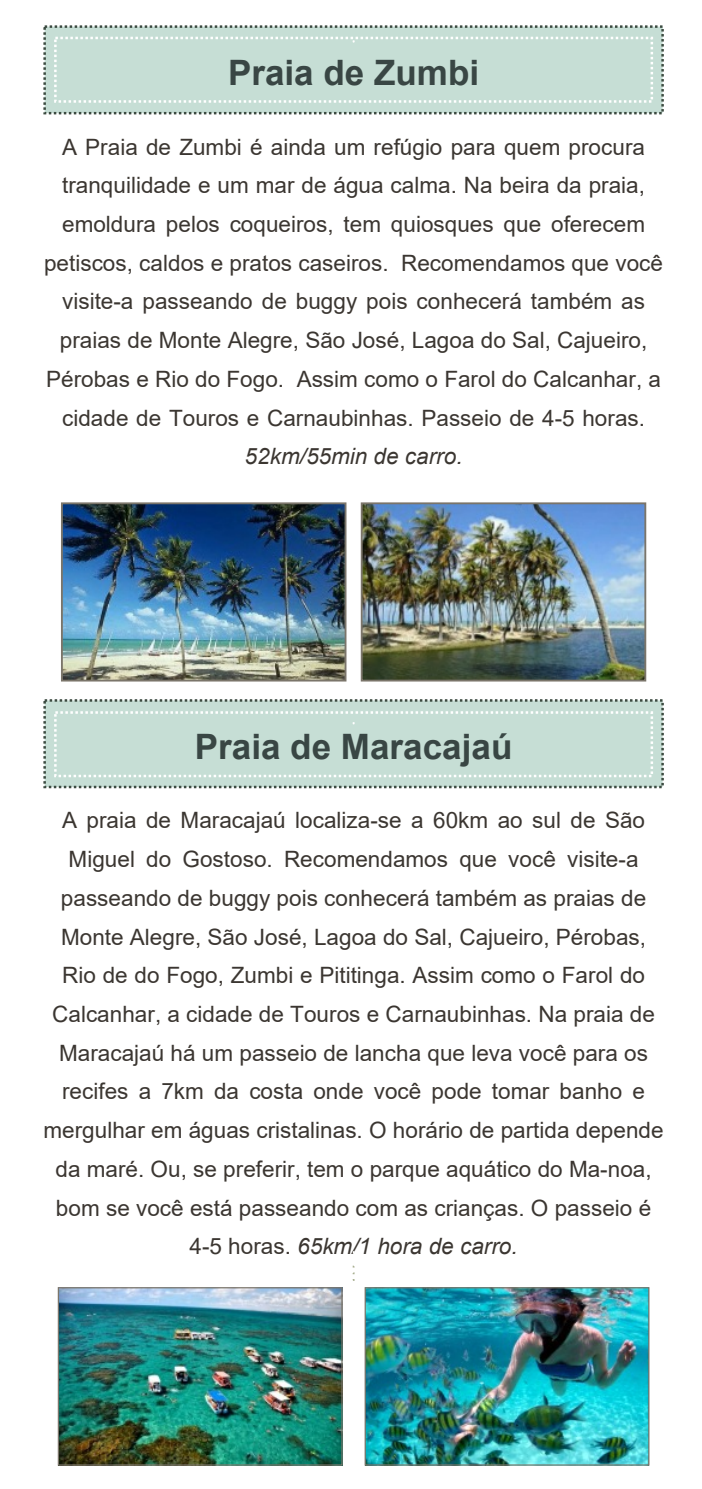
<style>
.page{position:relative;width:702px;height:1489px;background:#fff}
.page>*{position:absolute;margin:0;border:0;box-sizing:border-box;transform-origin:0 0}
.t1{font:700 35px "Arial";color:#394644}
.t2{font:22.5px/38.8px "Arial";color:#3b3631;text-align:center}
.t3{font:italic 22.5px "Arial";color:#3b3631}
.s1{font-style:italic}
</style>
<div class="page">
<img style="left:366px;top:1288px;width:281px;height:175px">
<div style="left:364px;top:1286px;width:285px;height:179px;border:1px solid #7b756a"></div>
<img style="left:60px;top:1288px;width:280px;height:175px">
<div style="left:58px;top:1286px;width:284px;height:179px;border:1px solid #7b756a"></div>
<img style="left:64px;top:505px;width:279px;height:173px">
<div style="left:61px;top:502px;width:285px;height:179px;border:2px solid #7b756a"></div>
<img style="left:364px;top:505px;width:279px;height:173px">
<div style="left:361px;top:502px;width:285px;height:179px;border:2px solid #7b756a"></div>
<div style="left:43px;top:25px;width:620px;height:89px;background:#c6ded5;border:2px dashed #3c4b41"></div>
<div style="left:54px;top:37px;width:599px;height:66px;border:2px dashed #fff"></div>
<svg style="left:352px;top:1265px;width:3px;height:16px"></svg>
<div style="left:43px;top:699px;width:620px;height:89px;background:#c6ded5;border:2px dashed #3c4b41"></div>
<div style="left:54px;top:711px;width:599px;height:66px;border:2px dashed #fff"></div>
<h1 class="t1" style="left:228px;top:60px;width:252px">Praia de Zumbi</h1>
<p class="t2" style="left:44px;top:129px;width:620px">A Praia de Zumbi é ainda um refúgio para quem procura tranquilidade e um mar de água calma. Na beira da praia, emoldura pelos coqueiros, tem quiosques que oferecem petiscos, caldos e pratos caseiros. Recomendamos que você visite-a passeando de buggy pois conhecerá também as praias de Monte Alegre, São José, Lagoa do Sal, Cajueiro, Pérobas e Rio do Fogo. Assim como o Farol do Calcanhar, a cidade de Touros e Carnaubinhas. Passeio de 4-5 horas.</p>
<p class="t3" style="left:245px;top:448px;width:219px">52km/55min de carro.</p>
<h1 class="t1" style="left:195px;top:733px;width:319px">Praia de Maracajaú</h1>
<p class="t2" style="left:44px;top:803px;width:621px">A praia de Maracajaú localiza-se a 60km ao sul de São Miguel do Gostoso. Recomendamos que você visite-a passeando de buggy pois conhecerá também as praias de Monte Alegre, São José, Lagoa do Sal, Cajueiro, Pérobas, Rio de do Fogo, Zumbi e Pititinga. Assim como o Farol do Calcanhar, a cidade de Touros e Carnaubinhas. Na praia de Maracajaú há um passeio de lancha que leva você para os recifes a 7km da costa onde você pode tomar banho e mergulhar em águas cristalinas. O horário de partida depende da maré. Ou, se preferir, tem o parque aquático do Ma-noa, bom se você está passeando com as crianças. O passeio é 4-5 horas. <span class="s1">65km/1 hora de carro.</span></p>
</div>
